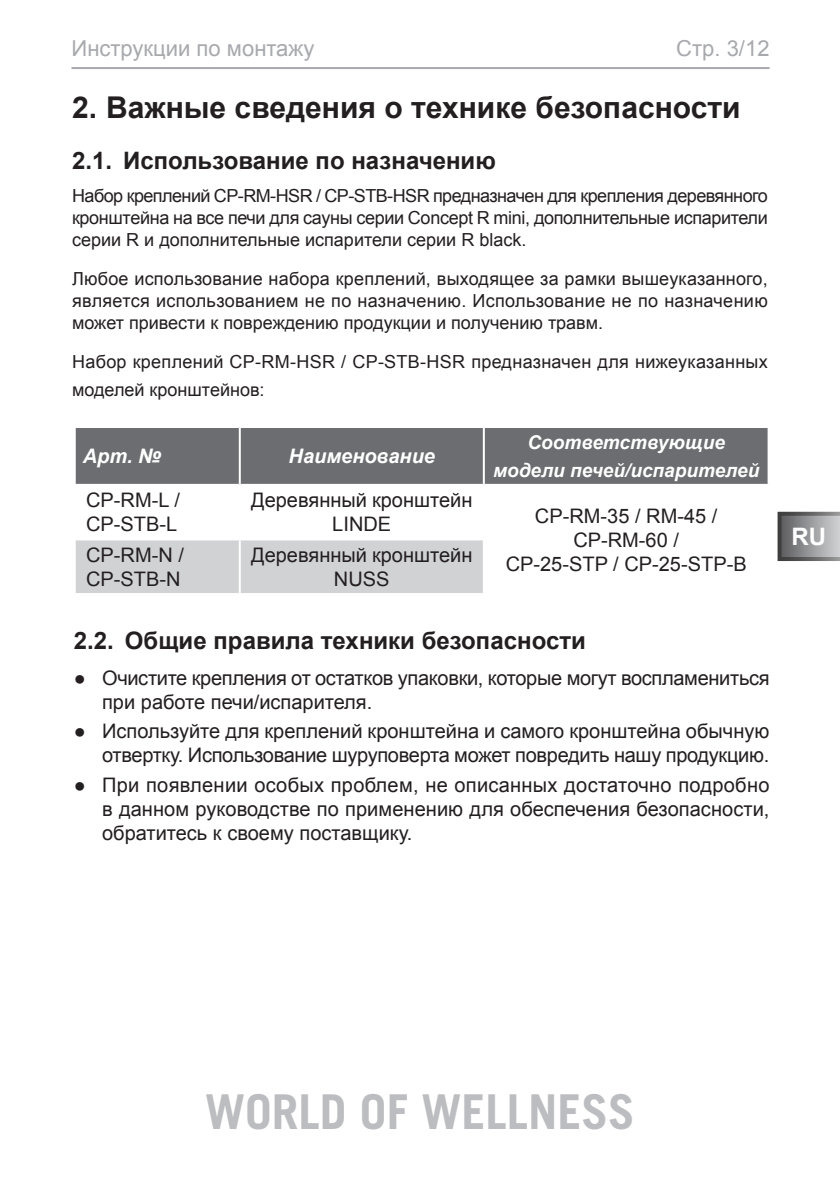
<style>
.page{position:relative;width:840px;height:1191px;background:#fff}
.page>*{position:absolute;margin:0;border:0;box-sizing:border-box;transform-origin:0 0}
.t1{font:700 48px "Trade Gothic LT";color:#bcbdc0}
.t2{font:700 30px "Arial";color:#231f20}
.t3{font:700 24px "Arial";color:#231f20}
.t4{font:700 24px "Arial";color:#fff}
.t5{font:22px "Arial";color:#a8a9ad}
.t6{font:20px/24px "Arial";color:#231f20}
.t7{font:italic 700 20px "Arial";color:#fff}
.t8{font:italic 700 19px/28px "Arial";color:#fff;text-align:center}
.t9{font:18px/22px "Arial";color:#231f20;text-align:justify}
</style>
<div class="page">
<svg style="left:777px;top:512px;width:62px;height:49px;background:#8b8c8e"></svg>
<hr style="left:71px;top:67px;width:698px;height:2px;background:#a8a9ad">
<div style="left:76px;top:428px;width:691px;height:56px;background:#6c6d70"></div>
<div style="left:76px;top:540px;width:406px;height:53px;background:#d1d2d4"></div>
<hr style="left:239px;top:428px;width:2px;height:56px;background:#fff">
<hr style="left:482px;top:428px;width:2px;height:56px;background:#fff">
<hr style="left:239px;top:540px;width:2px;height:53px;background:#fff">
<p class="t5" style="left:71px;top:33px;width:244px">Инструкции по монтажу</p>
<p class="t5" style="left:675px;top:33px;width:95px">Стр. 3/12</p>
<h2 class="t2" style="left:72px;top:87px;width:669px">2. Важные сведения о технике безопасности</h2>
<p class="t3" style="left:72px;top:144px;width:425px">2.1. Использование по назначению</p>
<p class="t9" style="left:72px;top:185px;width:696px">Набор креплений CP-RM-HSR / CP-STB-HSR предназначен для крепления деревянного кронштейна на все печи для сауны серии Concept R mini, дополнительные испарители серии R и дополнительные испарители серии R black.</p>
<p class="t9" style="left:72px;top:268px;width:697px">Любое использование набора креплений, выходящее за рамки вышеуказанного, является использованием не по назначению. Использование не по назначению может привести к повреждению продукции и получению травм.</p>
<p class="t9" style="left:72px;top:348px;width:697px;line-height:28px">Набор креплений CP-RM-HSR / CP-STB-HSR предназначен для нижеуказанных моделей кронштейнов:</p>
<p class="t7" style="left:83px;top:443px;width:80px">Арт. №</p>
<p class="t7" style="left:288px;top:443px;width:148px">Наименование</p>
<p class="t6" style="left:86px;top:488px;width:95px">CP-RM-L /<br>CP-STB-L</p>
<p class="t6" style="left:251px;top:488px;width:223px;text-align:center">Деревянный кронштейн<br>LINDE</p>
<p class="t6" style="left:86px;top:543px;width:99px">CP-RM-N /<br>CP-STB-N</p>
<p class="t6" style="left:251px;top:543px;width:223px;text-align:center">Деревянный кронштейн<br>NUSS</p>
<p class="t8" style="left:493px;top:429px;width:267px">Соответствующие модели печей/испарителей</p>
<p class="t6" style="left:505px;top:503px;width:242px;text-align:center">CP-RM-35 / RM-45 /<br>CP-RM-60 /<br>CP-25-STP / CP-25-STP-B</p>
<p class="t3" style="left:74px;top:624px;width:513px">2.2. Общие правила техники безопасности</p>
<p class="t6" style="left:102px;top:665px;width:668px;text-indent:-28px">● Очистите крепления от остатков упаковки, которые могут воспламениться при работе печи/испарителя.</p>
<p class="t6" style="left:74px;top:719px;width:696px;text-align:right">● Используйте для креплений кронштейна и самого кронштейна обычную отвертку. Использование шуруповерта может повредить нашу продукцию.</p>
<p class="t6" style="left:102px;top:773px;width:668px;text-align:justify;text-indent:-28px">● При появлении особых проблем, не описанных достаточно подробно в данном руководстве по применению для обеспечения безопасности, обратитесь к своему поставщику.</p>
<p class="t4" style="left:791px;top:519px;width:36px">RU</p>
<h1 class="t1" style="left:205px;top:1082px;width:431px">WORLD OF WELLNESS</h1>
</div>
